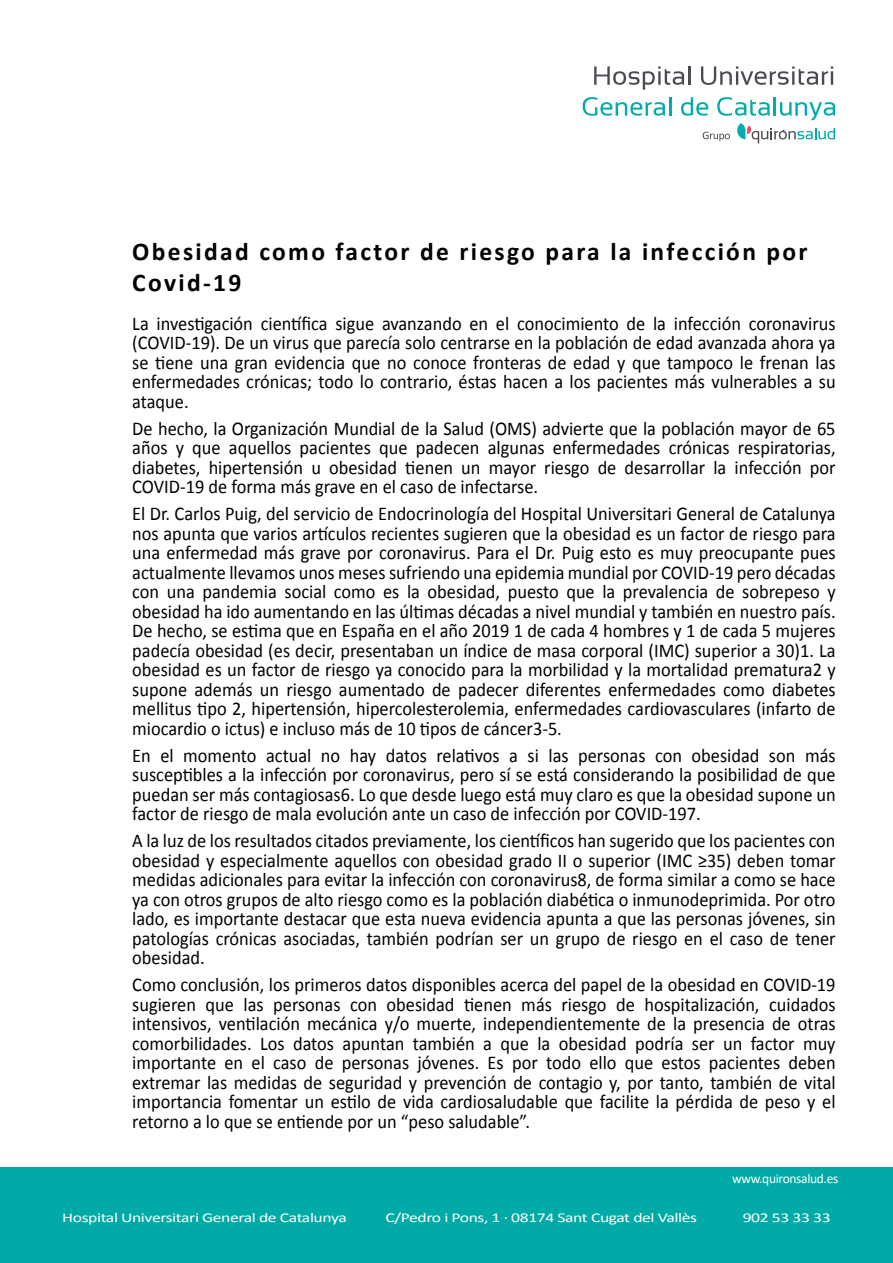
<style>
.page{position:relative;width:893px;height:1263px;background:#fff}
.page>*{position:absolute;margin:0;border:0;box-sizing:border-box;transform-origin:0 0}
.t1{font:700 25.5px/31.5px "Calibri";letter-spacing:.09em;color:#000}
.t2{font:19.5px/19.5px "Calibri";color:#000;text-align:justify;scale:.94 1}
.t3{font:13.5px "Calibri";letter-spacing:-.025em;color:#fff;scale:1.31 1}
.t4{font:13.5px "Calibri";letter-spacing:-.025em;color:#fff}
</style>
<div class="page">
<div style="left:0;top:1167px;width:893px;height:96px;background:#00aaa6"></div>
<svg style="left:594px;top:66px;width:96px;height:24px"></svg>
<svg style="left:701px;top:66px;width:132px;height:19px"></svg>
<svg style="left:583px;top:97px;width:88px;height:19px"></svg>
<svg style="left:681px;top:97px;width:154px;height:46px"></svg>
<h1 class="t1" style="left:132px;top:236px;width:677px">Obesidad como factor de riesgo para la infección por<br>Covid-19</h1>
<p class="t2" style="left:132px;top:314px;width:750px">La investigación científica sigue avanzando en el conocimiento de la infección coronavirus (COVID-19). De un virus que parecía solo centrarse en la población de edad avanzada ahora ya se tiene una gran evidencia que no conoce fronteras de edad y que tampoco le frenan las enfermedades crónicas; todo lo contrario, éstas hacen a los pacientes más vulnerables a su ataque.</p>
<p class="t2" style="left:132px;top:419px;width:750px">De hecho, la Organización Mundial de la Salud (OMS) advierte que la población mayor de 65 años y que aquellos pacientes que padecen algunas enfermedades crónicas respiratorias, diabetes, hipertensión u obesidad tienen un mayor riesgo de desarrollar la infección por COVID-19 de forma más grave en el caso de infectarse.</p>
<p class="t2" style="left:132px;top:504px;width:750px">El Dr. Carlos Puig, del servicio de Endocrinología del Hospital Universitari General de Catalunya nos apunta que varios artículos recientes sugieren que la obesidad es un factor de riesgo para una enfermedad más grave por coronavirus. Para el Dr. Puig esto es muy preocupante pues actualmente llevamos unos meses sufriendo una epidemia mundial por COVID-19 pero décadas con una pandemia social como es la obesidad, puesto que la prevalencia de sobrepeso y obesidad ha ido aumentando en las últimas décadas a nivel mundial y también en nuestro país.<br>De hecho, se estima que en España en el año 2019 1 de cada 4 hombres y 1 de cada 5 mujeres padecía obesidad (es decir, presentaban un índice de masa corporal (IMC) superior a 30)1. La obesidad es un factor de riesgo ya conocido para la morbilidad y la mortalidad prematura2 y supone además un riesgo aumentado de padecer diferentes enfermedades como diabetes mellitus tipo 2, hipertensión, hipercolesterolemia, enfermedades cardiovasculares (infarto de miocardio o ictus) e incluso más de 10 tipos de cáncer3-5.</p>
<p class="t2" style="left:132px;top:746px;width:750px">En el momento actual no hay datos relativos a si las personas con obesidad son más susceptibles a la infección por coronavirus, pero sí se está considerando la posibilidad de que puedan ser más contagiosas6. Lo que desde luego está muy claro es que la obesidad supone un factor de riesgo de mala evolución ante un caso de infección por COVID-197.</p>
<p class="t2" style="left:132px;top:831px;width:750px">A la luz de los resultados citados previamente, los científicos han sugerido que los pacientes con obesidad y especialmente aquellos con obesidad grado II o superior (IMC ≥35) deben tomar medidas adicionales para evitar la infección con coronavirus8, de forma similar a como se hace ya con otros grupos de alto riesgo como es la población diabética o inmunodeprimida. Por otro lado, es importante destacar que esta nueva evidencia apunta a que las personas jóvenes, sin patologías crónicas asociadas, también podrían ser un grupo de riesgo en el caso de tener obesidad.</p>
<p class="t2" style="left:132px;top:975px;width:750px">Como conclusión, los primeros datos disponibles acerca del papel de la obesidad en COVID-19 sugieren que las personas con obesidad tienen más riesgo de hospitalización, cuidados intensivos, ventilación mecánica y/o muerte, independientemente de la presencia de otras comorbilidades. Los datos apuntan también a que la obesidad podría ser un factor muy importante en el caso de personas jóvenes. Es por todo ello que estos pacientes deben extremar las medidas de seguridad y prevención de contagio y, por tanto, también de vital importancia fomentar un estilo de vida cardiosaludable que facilite la pérdida de peso y el retorno a lo que se entiende por un “peso saludable”.</p>
<p class="t4" style="left:732px;top:1170px;width:108px">www.quironsalud.es</p>
<p class="t3" style="left:62px;top:1209px;width:219px">Hospital Universitari General de Catalunya</p>
<p class="t3" style="left:385px;top:1209px;width:239px">C/Pedro i Pons, 1 · 08174 Sant Cugat del Vallès</p>
<p class="t3" style="left:743px;top:1209px;width:69px">902 53 33 33</p>
</div>
